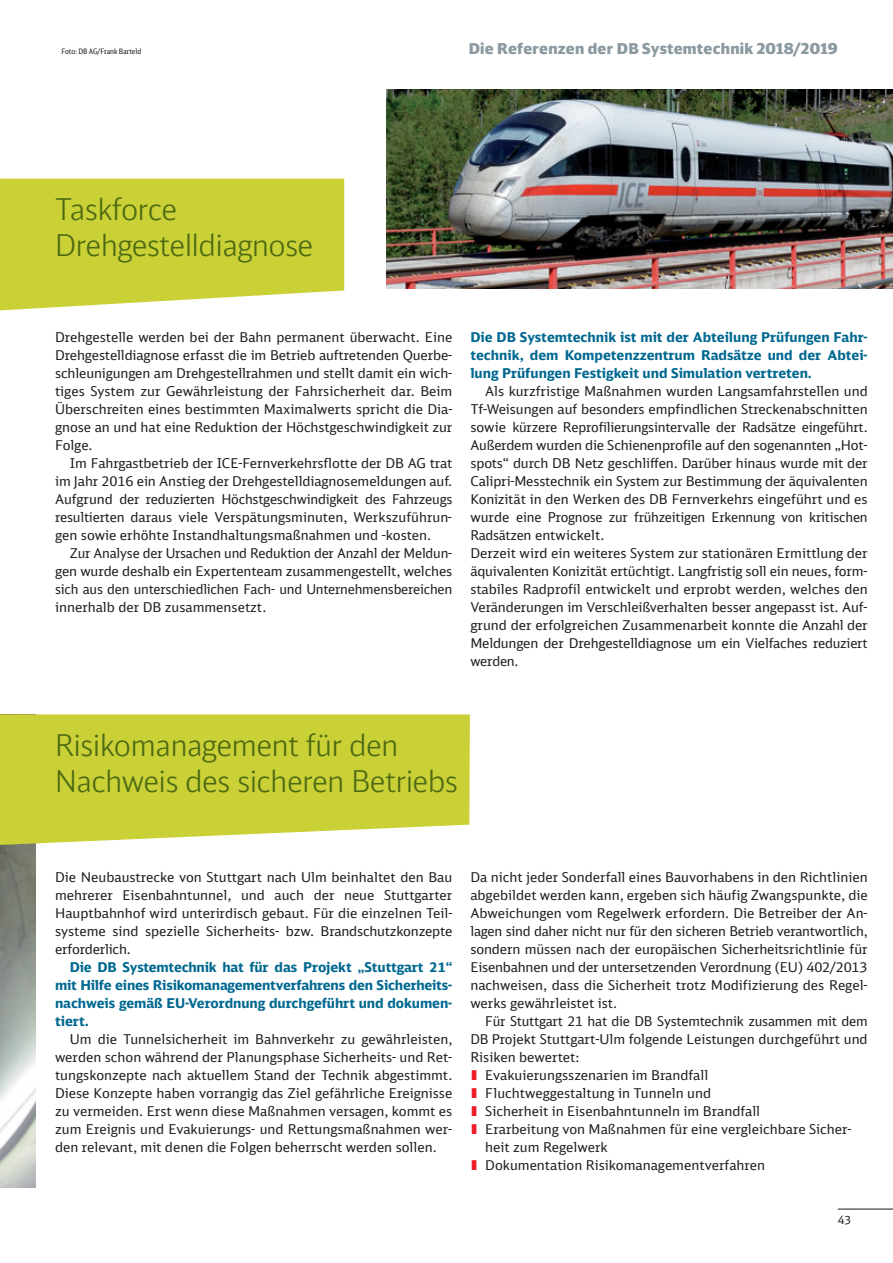
<style>
.page{position:relative;width:893px;height:1263px;background:#fff}
.page>*{position:absolute;margin:0;border:0;box-sizing:border-box;transform-origin:0 0}
.t1{font:300 30px/36px "DB Head";color:#4e6a13}
.t2{font:900 15px "DB Head";letter-spacing:.02em;color:#8b99a1}
.t3{font:13.5px/18px "DB Sans";letter-spacing:-.005em;color:#231f20;text-align:justify}
.t4{font:700 13.5px/18px "DB Sans";letter-spacing:-.005em;color:#006890;text-align:justify}
.t5{font:11.25px "DB Sans";color:#231f20}
.t6{font:7.5px "DB Sans Cond";letter-spacing:-.005em;color:#231f20}
.s1{font-family:"DB Head";font-weight:900;color:#ed1c24}
</style>
<div class="page">
<img style="left:0;top:846px;width:36px;height:342px">
<hr style="left:837px;top:1208px;width:55px;height:1px;background:#231f20">
<svg style="left:0;top:714px;width:470px;height:132px;background:#ced448"></svg>
<svg style="left:0;top:179px;width:344px;height:131px;background:#cdd445"></svg>
<img style="left:386px;top:89px;width:506px;height:199px">
<p class="t6" style="left:61px;top:49px;width:81px">Foto: DB AG/Frank Barteld</p>
<p class="t2" style="left:468px;top:42px;width:371px">Die Referenzen der DB Systemtechnik 2018/2019</p>
<h1 class="t1" style="left:55px;top:194px;width:259px">Taskforce<br>Drehgestelldiagnose</h1>
<p class="t3" style="left:55px;top:329px;width:399px">Drehgestelle werden bei der Bahn permanent überwacht. Eine Dreh gestelldiagnose erfasst die im Betrieb auftretenden Quer be - schleunigungen am Drehgestellrahmen und stellt damit ein wich - tiges System zur Gewährleistung der Fahrsicherheit dar. Beim Überschreiten eines bestimmten Maximalwerts spricht die Dia - gnose an und hat eine Reduktion der Höchstgeschwindigkeit zur Folge.</p>
<p class="t3" style="left:55px;top:455px;width:399px;text-indent:15px">Im Fahrgastbetrieb der ICE-Fernverkehrsflotte der DB AG trat im Jahr 2016 ein Anstieg der Drehgestelldiagnosemeldungen auf.<br>Aufgrund der reduzierten Höchstgeschwindigkeit des Fahrzeugs resultier ten daraus viele Verspätungsminuten, Werkszuführun&shy;gen sowie erhöhte Instandhaltungsmaßnahmen und -kosten.</p>
<p class="t3" style="left:55px;top:545px;width:399px;text-indent:15px">Zur Analyse der Ursachen und Reduktion der Anzahl der Meldun&shy;gen wurde deshalb ein Expertenteam zusammengestellt, welches sich aus den unterschiedlichen Fach- und Unternehmensbereichen innerhalb der DB zusammensetzt.</p>
<p class="t4" style="left:470px;top:329px;width:399px">Die DB Systemtechnik ist mit der Abteilung Prüfungen Fahr - technik, dem Kompetenzzentrum Radsätze und der Ab tei - lung Prüfungen Festigkeit und Simulation vertreten.</p>
<p class="t3" style="left:470px;top:383px;width:399px;text-align:left;text-indent:15px">Als kurzfristige Maßnahmen wurden Langsamfahrstellen und Tf-Weisungen auf besonders empfindlichen Streckenabschnitten sowie kürzere Reprofilierungsintervalle der Radsätze eingeführt.<br>Außer dem wurden die Schienenprofile auf den sogenannten „Hot - spots“ durch DB Netz geschliffen. Darüber hinaus wurde mit der Calipri-Messtechnik ein System zur Bestimmung der äquivalenten Konizi tät in den Werken des DB Fernverkehrs eingeführt und es wurde eine Prognose zur frühzeitigen Erkennung von kritischen Radsätzen entwickelt.<br>Derzeit wird ein weiteres System zur stationären Ermittlung der äquivalenten Konizität ertüchtigt. Langfristig soll ein neues, form&shy;stabiles Radprofil entwickelt und erprobt werden, welches den Veränderungen im Verschleißverhalten besser angepasst ist. Auf&shy;grund der erfolgreichen Zusammenarbeit konnte die Anzahl der Meldungen der Drehgestelldiagnose um ein Vielfaches reduziert werden.</p>
<h1 class="t1" style="left:55px;top:730px;width:404px">Risikomanagement für den<br>Nachweis des sicheren Betriebs</h1>
<p class="t3" style="left:55px;top:869px;width:399px">Die Neubaustrecke von Stuttgart nach Ulm beinhaltet den Bau mehrerer Eisenbahntunnel, und auch der neue Stuttgarter Hauptbahnhof wird unterirdisch gebaut. Für die einzelnen Teil&shy;systeme sind spezielle Sicherheits- bzw. Brandschutzkonzepte erforderlich.</p>
<p class="t4" style="left:55px;top:959px;width:399px;text-indent:15px">Die DB Systemtechnik hat für das Projekt „Stuttgart 21“ mit Hilfe eines Risikomanagement ver fahrens den Sicherheits - nachweis gemäß EU-Verordnung durch geführt und dokumen - tiert.</p>
<p class="t3" style="left:55px;top:1031px;width:399px;text-indent:15px">Um die Tunnelsicherheit im Bahnverkehr zu gewährleisten, werden schon während der Planungsphase Sicherheits- und Ret&shy;tungskonzepte nach aktuellem Stand der Technik abgestimmt.<br>Diese Konzepte haben vorrangig das Ziel gefährliche Ereignisse zu vermeiden. Erst wenn diese Maßnahmen versagen, kommt es zum Ereignis und Evakuierungs- und Rettungsmaßnahmen wer&shy;den relevant, mit denen die Folgen beherrscht werden sollen.</p>
<p class="t3" style="left:470px;top:869px;width:399px">Da nicht jeder Sonderfall eines Bauvorhabens in den Richtlinien abgebildet werden kann, ergeben sich häufig Zwangspunkte, die Abweichungen vom Regelwerk erfordern. Die Betreiber der An&shy;lagen sind daher nicht nur für den sicheren Betrieb verantwort lich, sondern müssen nach der europäischen Sicherheitsricht linie für Eisenbahnen und der untersetzenden Verordnung (EU) 402/2013 nachweisen, dass die Sicherheit trotz Modifizierung des Regel&shy;werks gewährleistet ist.</p>
<p class="t3" style="left:485px;top:1013px;width:384px">Für Stuttgart 21 hat die DB Systemtechnik zusammen mit dem</p>
<p class="t3" style="left:470px;top:1031px;width:399px">DB Projekt Stuttgart-Ulm folgende Leistungen durchgeführt und</p>
<p class="t3" style="left:470px;top:1049px;width:111px">Risiken bewertet:</p>
<p class="t3" style="left:470px;top:1067px;width:239px"><span class="s1">I</span> Evakuierungsszenarien im Brandfall</p>
<p class="t3" style="left:470px;top:1085px;width:242px"><span class="s1">I</span> Fluchtweggestaltung in Tunneln und</p>
<p class="t3" style="left:470px;top:1103px;width:291px"><span class="s1">I</span> Sicherheit in Eisenbahntunneln im Brandfall</p>
<p class="t3" style="left:470px;top:1121px;width:383px"><span class="s1">I</span> Erarbeitung von Maßnahmen für eine vergleichbare Sicher-</p>
<p class="t3" style="left:485px;top:1139px;width:124px">heit zum Regelwerk</p>
<p class="t3" style="left:470px;top:1157px;width:296px"><span class="s1">I</span> Dokumentation Risikomanagementverfahren</p>
<p class="t5" style="left:837px;top:1215px;width:15px">43</p>
</div>
